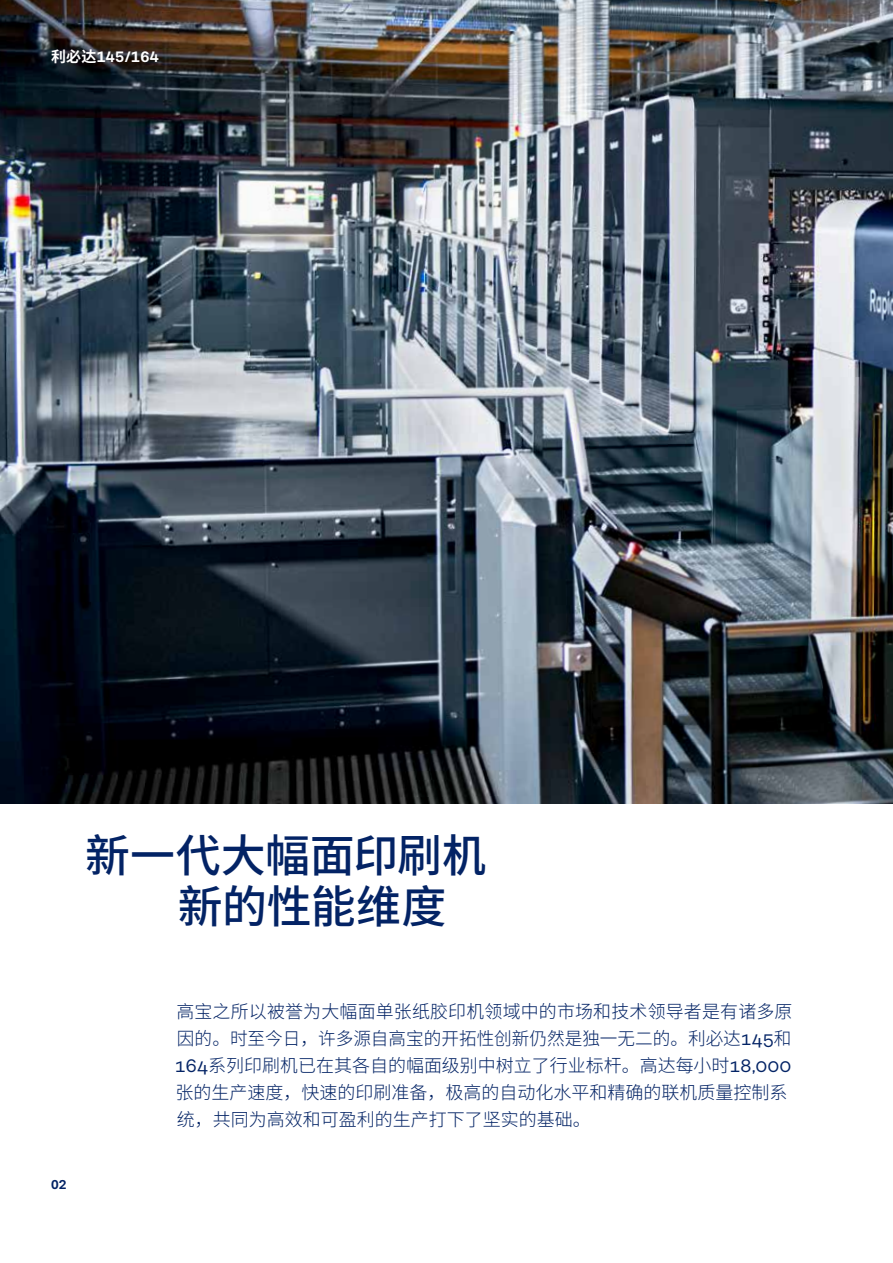
<style>
.page{position:relative;width:893px;height:1263px;background:#fff}
.page>*{position:absolute;margin:0;border:0;box-sizing:border-box;transform-origin:0 0}
.t1{font:500 45px/51.8px "Source Han Sans CN";letter-spacing:-.01em;color:#032365}
.t2{font:300 18px/27px "Source Han Sans CN";color:#032365}
.t3{font:600 15px "Koenig&Bauer H";letter-spacing:.015em;color:#fff}
.t4{font:600 12.75px "Koenig&Bauer H";color:#032365}
.s1{font-family:"Source Han Sans CN";font-weight:700}
.s2{font-family:"Koenig&Bauer T";font-weight:400}
</style>
<div class="page">
<img style="left:0;top:0;width:893px;height:803px">
<p class="t3" style="left:51px;top:47px;width:109px"><span class="s1">利必达</span>145/164</p>
<h1 class="t1" style="left:178px;top:830px;width:310px;text-indent:-93px">新一代大幅面印刷机新的性能维度</h1>
<p class="t4" style="left:51px;top:1177px;width:17px">02</p>
<p class="t2" style="left:175px;top:998px;width:619px">高宝之所以被誉为大幅面单张纸胶印机领域中的市场和技术领导者是有诸多原因的。时至今日，许多源自高宝的开拓性创新仍然是独一无二的。利必达<span class="s2">145</span>和<span class="s2">164</span>系列印刷机已在其各自的幅面级别中树立了行业标杆。高达每小时<span class="s2">18,000</span>张的生产速度，快速的印刷准备，极高的自动化水平和精确的联机质量控制系统，共同为高效和可盈利的生产打下了坚实的基础。</p>
</div>
